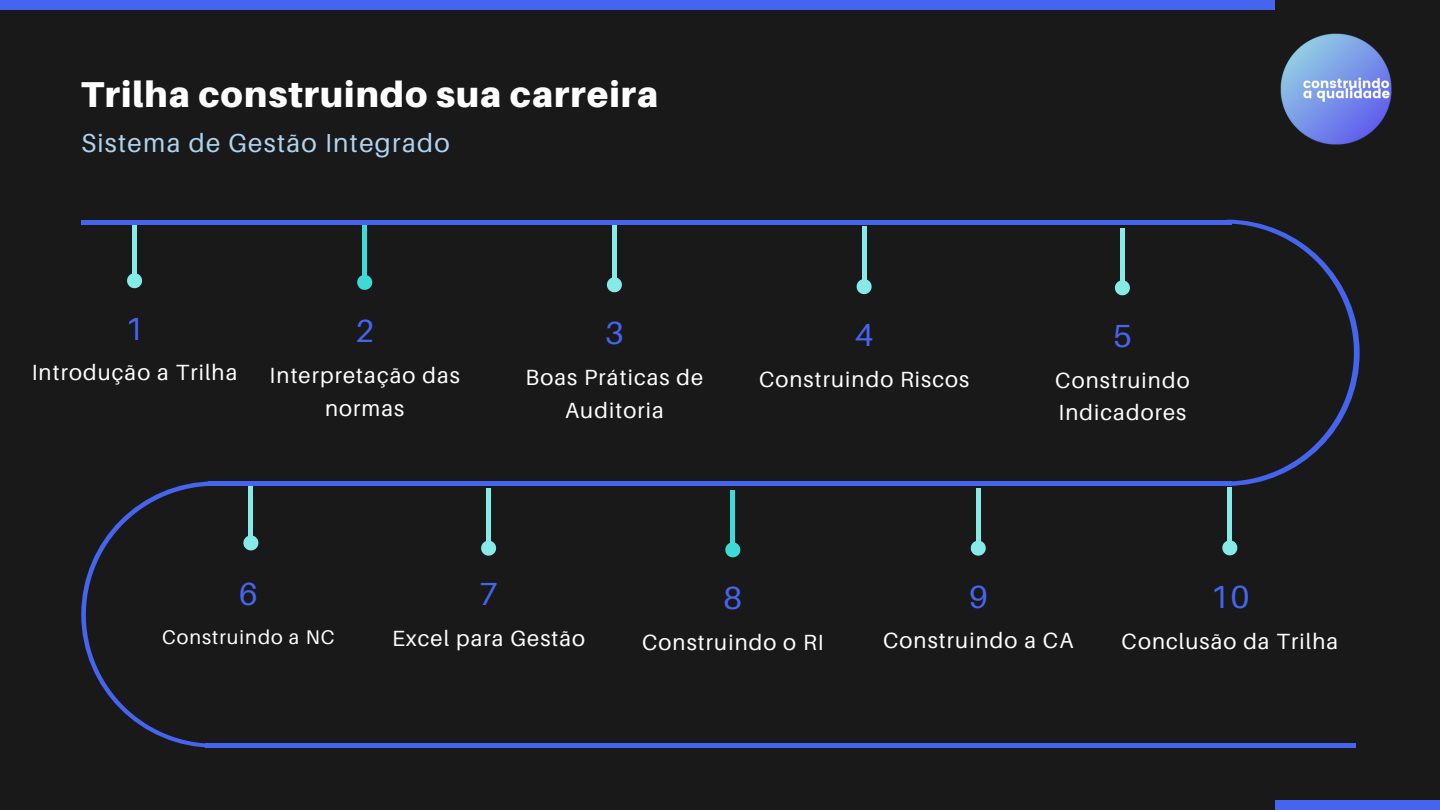
<style>
.page{position:relative;width:1440px;height:810px;background:#191919}
.page>*{position:absolute;margin:0;border:0;box-sizing:border-box;transform-origin:0 0}
.t1{font:900 36px "Aileron";letter-spacing:.03em;color:#fff}
.t2{font:32px "Aileron";color:#4565ef}
.t3{font:26px "Aileron";letter-spacing:.05em;color:#afd4ef}
.t4{font:22px/33px "Aileron";letter-spacing:.05em;color:#fff;text-align:center}
.t5{font:19.7px "Aileron";letter-spacing:.05em;color:#fff}
</style>
<div class="page">
<div style="left:612px;top:225px;width:5px;height:60px;background:#86eae9"></div>
<svg style="left:607px;top:277px;width:15px;height:15px"></svg>
<svg style="left:1232px;top:220px;width:128px;height:266px"></svg>
<svg style="left:1096px;top:224px;width:258px;height:258px"></svg>
<div style="left:1120px;top:228px;width:5px;height:60px;background:#86eae9"></div>
<svg style="left:1115px;top:280px;width:15px;height:15px"></svg>
<svg style="left:81px;top:481px;width:127px;height:267px"></svg>
<svg style="left:86px;top:486px;width:173px;height:258px"></svg>
<hr style="left:249px;top:483px;width:4px;height:60px;background:#86eae9">
<svg style="left:243px;top:535px;width:15px;height:15px"></svg>
<div style="left:205px;top:743px;width:1150px;height:5px;background:#4565ef"></div>
<div style="left:208px;top:481px;width:1024px;height:5px;background:#4565ef"></div>
<div style="left:1275px;top:800px;width:165px;height:10px;background:#4565ef"></div>
<div style="left:0;top:0;width:1275px;height:10px;background:#4565ef"></div>
<div style="left:132px;top:221px;width:5px;height:60px;background:#86eae9"></div>
<svg style="left:127px;top:273px;width:15px;height:15px"></svg>
<hr style="left:363px;top:222px;width:4px;height:60px;background:#3edad8">
<svg style="left:357px;top:275px;width:15px;height:15px"></svg>
<hr style="left:81px;top:220px;width:1151px;height:4px;background:#4565ef">
<hr style="left:862px;top:226px;width:4px;height:60px;background:#86eae9">
<svg style="left:857px;top:279px;width:15px;height:15px"></svg>
<div style="left:976px;top:488px;width:5px;height:60px;background:#86eae9"></div>
<svg style="left:971px;top:541px;width:15px;height:15px"></svg>
<div style="left:486px;top:488px;width:5px;height:60px;background:#86eae9"></div>
<svg style="left:481px;top:541px;width:15px;height:15px"></svg>
<hr style="left:731px;top:490px;width:4px;height:60px;background:#3edad8">
<svg style="left:725px;top:542px;width:15px;height:15px"></svg>
<hr style="left:1228px;top:488px;width:4px;height:60px;background:#86eae9">
<svg style="left:1222px;top:540px;width:15px;height:15px"></svg>
<img style="left:1280px;top:33px;width:112px;height:112px">
<h1 class="t1" style="left:81px;top:72px;width:579px">Trilha construindo sua carreira</h1>
<p class="t3" style="left:81px;top:127px;width:370px">Sistema de Gestão Integrado</p>
<h2 class="t2" style="left:125px;top:309px;width:20px">1</h2>
<p class="t4" style="left:32px;top:356px;width:207px">Introdução a Trilha</p>
<h2 class="t2" style="left:355px;top:311px;width:20px">2</h2>
<p class="t4" style="left:270px;top:358px;width:192px">Interpretação das normas</p>
<h2 class="t2" style="left:605px;top:313px;width:20px">3</h2>
<p class="t4" style="left:526px;top:360px;width:179px">Boas Práticas de<br>Auditoria</p>
<h2 class="t2" style="left:855px;top:315px;width:20px">4</h2>
<p class="t4" style="left:759px;top:362px;width:212px">Construindo Riscos</p>
<h2 class="t2" style="left:1113px;top:316px;width:20px">5</h2>
<p class="t4" style="left:1055px;top:364px;width:136px;line-height:32.2px;text-align:left">Construindo<br>Indicadores</p>
<h2 class="t2" style="left:239px;top:574px;width:20px">6</h2>
<p class="t5" style="left:162px;top:625px;width:174px">Construindo a NC</p>
<h2 class="t2" style="left:479px;top:574px;width:20px">7</h2>
<p class="t4" style="left:392px;top:621px;width:195px">Excel para Gestão</p>
<h2 class="t2" style="left:724px;top:578px;width:20px">8</h2>
<p class="t4" style="left:642px;top:625px;width:183px">Construindo o RI</p>
<h2 class="t2" style="left:969px;top:577px;width:20px">9</h2>
<p class="t4" style="left:883px;top:624px;width:192px">Construindo a CA</p>
<h2 class="t2" style="left:1211px;top:577px;width:40px">10</h2>
<p class="t4" style="left:1122px;top:624px;width:218px">Conclusão da Trilha</p>
</div>
